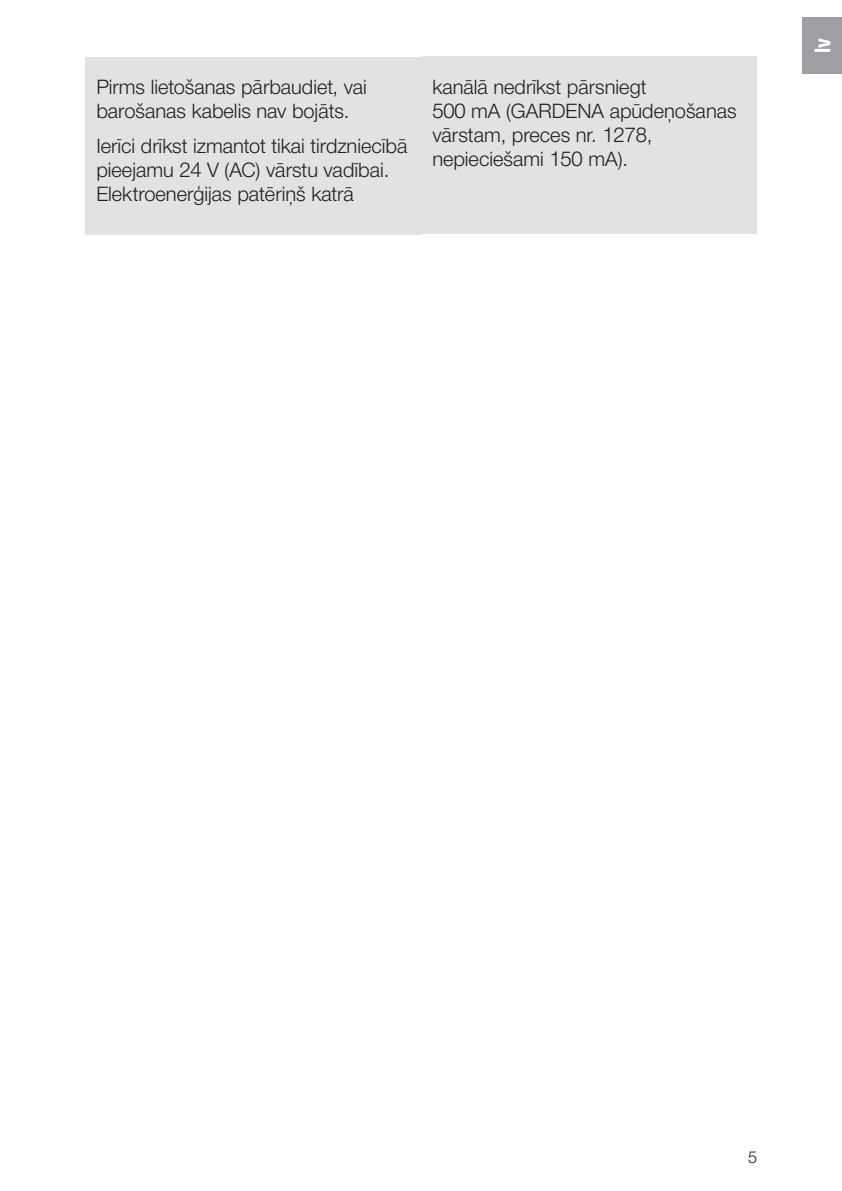
<style>
.page{position:relative;width:842px;height:1191px;background:#fff}
.page>*{position:absolute;margin:0;border:0;box-sizing:border-box;transform-origin:0 0}
.t1{font:700 22px "Gardena Sans Cond";color:#fff}
._04_Sicherheit_1_Ras{font:20px/24px "Gardena Sans";color:#231f20}
.t2{font:16px "Gardena Sans";color:#231f20}
</style>
<div class="page">
<div style="left:85px;top:57px;width:336px;height:100px;background:#e1e2e4"></div>
<div style="left:85px;top:116px;width:336px;height:118px;background:#e1e2e4"></div>
<div style="left:421px;top:57px;width:336px;height:177px;background:#e1e2e4"></div>
<div style="left:802px;top:17px;width:40px;height:57px;background:#9d9fa2"></div>
<p class="_04_Sicherheit_1_Ras" style="left:96px;top:74px;width:272px">Pirms lietošanas pārbaudiet, vai barošanas kabelis nav bojāts.</p>
<p class="_04_Sicherheit_1_Ras" style="left:96px;top:133px;width:312px">Ierīci drīkst izmantot tikai tirdzniecībā pieejamu 24 V (AC) vārstu vadībai.<br>Elektroenerģijas patēriņš katrā</p>
<p class="_04_Sicherheit_1_Ras" style="left:432px;top:74px;width:306px">kanālā nedrīkst pārsniegt<br>500 mA (GARDENA apūdeņošanas vārstam, preces nr. 1278, nepieciešami 150 mA).</p>
<p class="t1" style="left:807px;top:53px;width:17px;rotate:-90deg">lv</p>
<p class="t2" style="left:748px;top:1145px;width:10px">5</p>
</div>
